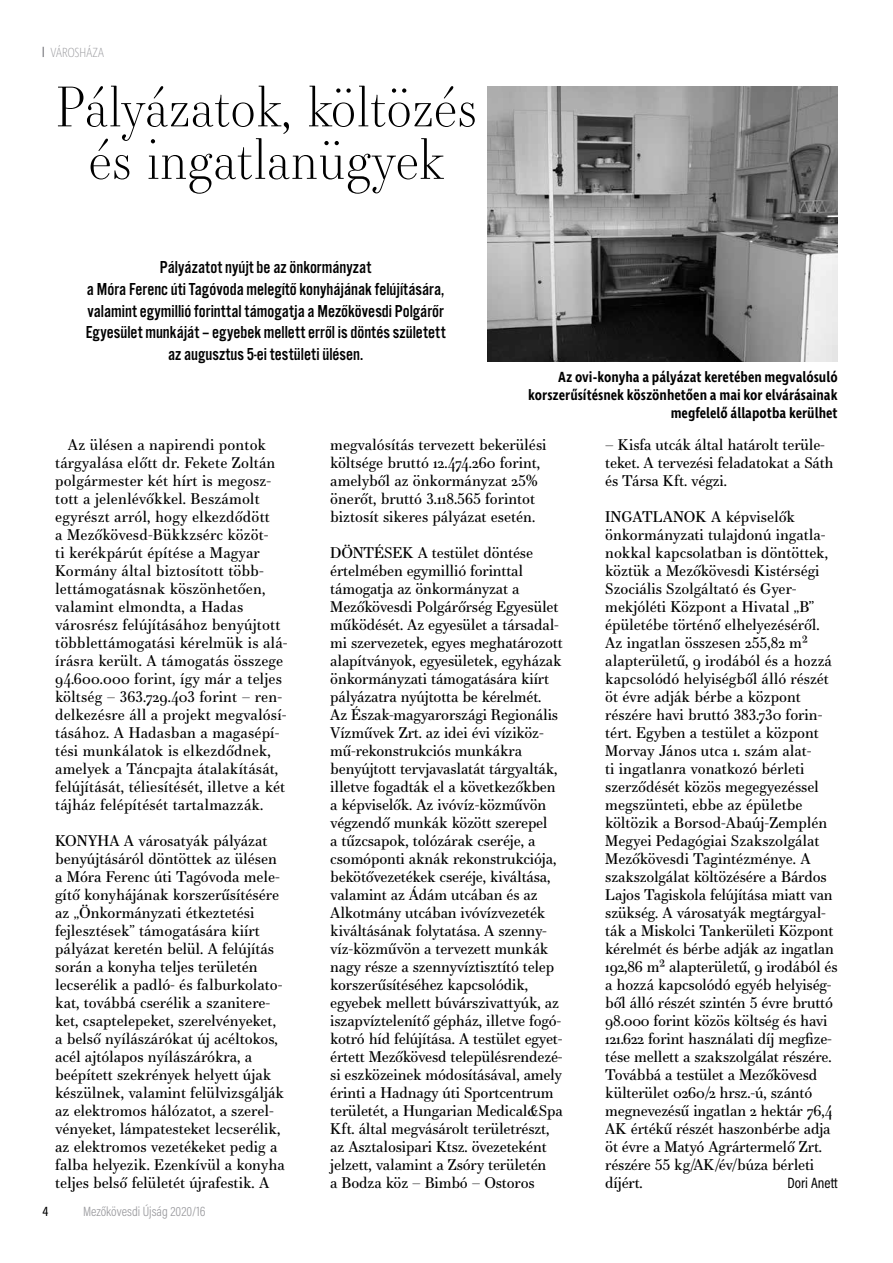
<style>
.page{position:relative;width:893px;height:1263px;background:#fff}
.page>*{position:absolute;margin:0;border:0;box-sizing:border-box;transform-origin:0 0}
.t1{font:300 54px/52.5px "Essonnes Display";color:#000;text-align:center}
.t2{font:18px/21.6px "Alternate Got No 3 D";color:#000;text-align:center}
.t3{font:15px/18px "Essonnes Text";letter-spacing:-.01em;color:#000}
.t4{font:15px/18px "Essonnes Text";letter-spacing:.01em;color:#000}
.t5{font:600 15px/18px "Ingra Cd";color:#000;text-align:right}
.t6{font:15px "Acumin Pro Cond";color:#000}
.t7{font:300 13.5px "Acumin Pro Cond";color:#98989c}
.t8{font:200 13.5px "Ingra Cd";letter-spacing:-.03em;color:#98989c}
.t9{font:500 13.5px "Acumin Pro Cond";color:#000}
</style>
<div class="page">
<img style="left:488px;top:86px;width:350px;height:276px">
<p class="t8" style="left:50px;top:44px;width:56px">VÁROSHÁZA</p>
<h1 class="t1" style="left:56px;top:79px;width:423px">Pályázatok, költözés és ingatlanügyek</h1>
<p class="t2" style="left:86px;top:257px;width:361px">Pályázatot nyújt be az önkormányzat<br>a Móra Ferenc úti Tagóvoda melegítő konyhájának felújítására, valamint egymillió forinttal támogatja a Mezőkövesdi Polgárőr Egyesület munkáját – egyebek mellett erről is döntés született az augusztus 5-ei testületi ülésen.</p>
<p class="t5" style="left:528px;top:369px;width:311px">Az ovi-konyha a pályázat keretében megvalósuló korszerűsítésnek köszönhetően a mai kor elvárásainak megfelelő állapotba kerülhet</p>
<p class="t4" style="left:55px;top:435px;width:234px;text-indent:13px">Az ülésen a napirendi pontok tárgyalása előtt dr. Fekete Zoltán polgármester két hírt is megosz&shy;tott a jelenlévőkkel. Beszámolt egyrészt arról, hogy elkezdődött<br>a Mezőkövesd-Bükkzsérc közöt-<br>ti kerékpárút építése a Magyar Kormány által biztosított több&shy;lettámogatásnak köszönhetően, valamint elmondta, a Hadas városrész felújításához benyújtott többlettámogatási kérelmük is alá&shy;írásra került. A támogatás összege 94.600.000 forint, így már a teljes költség – 363.729.403 forint – ren&shy;delkezésre áll a projekt megvalósí&shy;tásához. A Hadasban a magasépí&shy;tési munkálatok is elkezdődnek, amelyek a Táncpajta átalakítását, felújítását, téliesítését, illetve a két tájház felépítését tartalmazzák.</p>
<p class="t3" style="left:55px;top:831px;width:231px">KONYHA A városatyák pályázat benyújtásáról döntöttek az ülésen a Móra Ferenc úti Tagóvoda mele&shy;gítő konyhájának korszerűsítésére az „Önkormányzati étkeztetési fejlesztések” támogatására kiírt pályázat keretén belül. A felújítás során a konyha teljes területén lecserélik a padló- és falburkolato&shy;kat, továbbá cserélik a szanitere&shy;ket, csaptelepeket, szerelvényeket, a belső nyílászárókat új acéltokos, acél ajtólapos nyílászárókra, a beépített szekrények helyett újak készülnek, valamint felülvizsgálják az elektromos hálózatot, a szerel&shy;vényeket, lámpatesteket lecserélik, az elektromos vezetékeket pedig a falba helyezik. Ezenkívül a konyha teljes belső felületét újrafestik. A</p>
<p class="t9" style="left:43px;top:1202px;width:7px">4</p>
<p class="t7" style="left:83px;top:1202px;width:124px">Mezőkövesdi Újság 2020/16</p>
<p class="t3" style="left:330px;top:435px;width:218px">megvalósítás tervezett bekerülési költsége bruttó 12.474.260 forint, amelyből az önkormányzat 25% önerőt, bruttó 3.118.565 forintot biztosít sikeres pályázat esetén.</p>
<p class="t3" style="left:330px;top:543px;width:234px">DÖNTÉSEK A testület döntése értelmében egymillió forinttal támogatja az önkormányzat a Mezőkövesdi Polgárőrség Egyesület működését. Az egyesület a társadal&shy;mi szervezetek, egyes meghatározott alapítványok, egyesületek, egyházak önkormányzati támogatására kiírt pályázatra nyújtotta be kérelmét.<br>Az Észak-magyarországi Regionális Vízművek Zrt. az idei évi víziköz&shy;mű-rekonstrukciós munkákra benyújtott tervjavaslatát tárgyalták, illetve fogadták el a következőkben a képviselők. Az ivóvíz-közművön végzendő munkák között szerepel<br>a tűzcsapok, tolózárak cseréje, a csomóponti aknák rekonstrukciója, bekötővezetékek cseréje, kiváltása, valamint az Ádám utcában és az Alkotmány utcában ivóvízvezeték kiváltásának folytatása. A szenny&shy;víz-közművön a tervezett munkák nagy része a szennyvíztisztító telep korszerűsítéséhez kapcsolódik, egyebek mellett búvárszivattyúk, az iszapvíztelenítő gépház, illetve fogó&shy;kotró híd felújítása. A testület egyet&shy;értett Mezőkövesd településrendezé&shy;si eszközeinek módosításával, amely érinti a Hadnagy úti Sportcentrum területét, a Hungarian Medical&amp;Spa Kft. által megvásárolt területrészt, az Asztalosipari Ktsz. övezeteként jelzett, valamint a Zsóry területén<br>a Bodza köz – Bimbó – Ostoros</p>
<p class="t3" style="left:605px;top:435px;width:230px">– Kisfa utcák által határolt terüle&shy;teket. A tervezési feladatokat a Sáth és Társa Kft. végzi.</p>
<p class="t3" style="left:605px;top:507px;width:234px">INGATLANOK A képviselők önkormányzati tulajdonú ingatla&shy;nokkal kapcsolatban is döntöttek, köztük a Mezőkövesdi Kistérségi Szociális Szolgáltató és Gyer&shy;mekjóléti Központ a Hivatal „B” épületébe történő elhelyezéséről.<br>Az ingatlan összesen 255,82 m² alapterületű, 9 irodából és a hozzá kapcsolódó helyiségből álló részét öt évre adják bérbe a központ részére havi bruttó 383.730 forin&shy;tért. Egyben a testület a központ Morvay János utca 1. szám alat-<br>ti ingatlanra vonatkozó bérleti szerződését közös megegyezéssel megszünteti, ebbe az épületbe költözik a Borsod-Abaúj-Zemplén Megyei Pedagógiai Szakszolgálat Mezőkövesdi Tagintézménye. A szakszolgálat költözésére a Bárdos Lajos Tagiskola felújítása miatt van szükség. A városatyák megtárgyal&shy;ták a Miskolci Tankerületi Központ kérelmét és bérbe adják az ingatlan 192,86 m² alapterületű, 9 irodából és a hozzá kapcsolódó egyéb helyiség&shy;ből álló részét szintén 5 évre bruttó 98.000 forint közös költség és havi 121.622 forint használati díj megfize&shy;tése mellett a szakszolgálat részére.<br>Továbbá a testület a Mezőkövesd külterület 0260/2 hrsz.-ú, szántó megnevezésű ingatlan 2 hektár 76,4<br>AK értékű részét haszonbérbe adja öt évre a Matyó Agrártermelő Zrt. részére 55 kg/AK/év/búza bérleti díjért.</p>
<p class="t6" style="left:787px;top:1173px;width:52px">Dori Anett</p>
</div>
